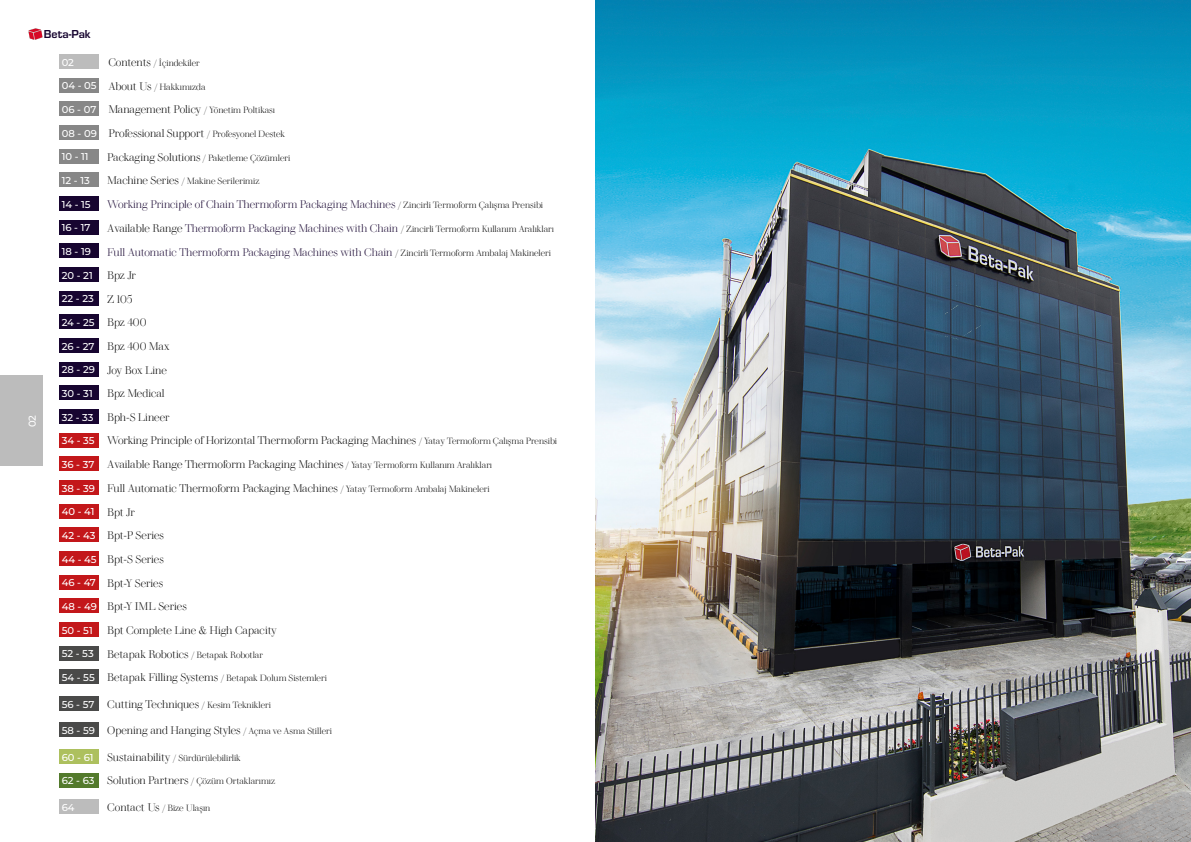
<style>
.page{position:relative;width:1191px;height:842px;background:#fff}
.page>*{position:absolute;margin:0;border:0;box-sizing:border-box;transform-origin:0 0}
.t1{font:700 12px "Eurostile";color:#170530}
.t2{font:300 11px "Walbaum 60 pt";letter-spacing:-.005em;color:#000}
.t3{font:300 11px "Walbaum 60 pt";letter-spacing:-.005em;color:#170530}
.t4{font:500 10px "Montserrat";color:#fff}
.t5{font:300 9px "Walbaum 60 pt";color:#000}
.s1{font-size:11px}
.s2{font-size:9px}
.s3{font-size:9px;color:#000}
.s4{color:#000}
</style>
<div class="page">
<div style="left:59px;top:102px;width:40px;height:14px;background:#878787"></div>
<div style="left:60px;top:125px;width:39px;height:15px;background:#878787"></div>
<div style="left:60px;top:149px;width:39px;height:14px;background:#878787"></div>
<div style="left:60px;top:173px;width:39px;height:14px;background:#878787"></div>
<div style="left:60px;top:196px;width:39px;height:15px;background:#170530"></div>
<div style="left:60px;top:220px;width:39px;height:14px;background:#170530"></div>
<div style="left:60px;top:244px;width:39px;height:14px;background:#170530"></div>
<div style="left:60px;top:267px;width:39px;height:15px;background:#170530"></div>
<div style="left:60px;top:291px;width:39px;height:14px;background:#170530"></div>
<div style="left:60px;top:315px;width:39px;height:14px;background:#170530"></div>
<div style="left:60px;top:338px;width:39px;height:15px;background:#170530"></div>
<div style="left:60px;top:362px;width:39px;height:14px;background:#170530"></div>
<div style="left:60px;top:386px;width:39px;height:14px;background:#170530"></div>
<div style="left:60px;top:409px;width:39px;height:15px;background:#170530"></div>
<div style="left:60px;top:433px;width:39px;height:14px;background:#c3171a"></div>
<div style="left:60px;top:457px;width:39px;height:14px;background:#c3171a"></div>
<div style="left:60px;top:480px;width:39px;height:15px;background:#c3171a"></div>
<div style="left:60px;top:504px;width:39px;height:14px;background:#c3171a"></div>
<div style="left:60px;top:622px;width:39px;height:15px;background:#c3171a"></div>
<div style="left:60px;top:528px;width:39px;height:14px;background:#c3171a"></div>
<div style="left:60px;top:646px;width:39px;height:14px;background:#4a4a49"></div>
<div style="left:60px;top:551px;width:39px;height:15px;background:#c3171a"></div>
<div style="left:60px;top:670px;width:39px;height:14px;background:#4a4a49"></div>
<div style="left:60px;top:696px;width:39px;height:14px;background:#4a4a49"></div>
<div style="left:60px;top:723px;width:39px;height:14px;background:#4a4a49"></div>
<div style="left:60px;top:575px;width:39px;height:14px;background:#c3171a"></div>
<div style="left:60px;top:749px;width:39px;height:14px;background:#adc05e"></div>
<div style="left:60px;top:599px;width:39px;height:14px;background:#c3171a"></div>
<div style="left:60px;top:773px;width:39px;height:14px;background:#537a2c"></div>
<div style="left:60px;top:799px;width:39px;height:15px;background:#bcbcbc"></div>
<img style="left:28px;top:28px;width:14px;height:12px">
<div style="left:0;top:376px;width:43px;height:90px;background:#bcbcbc"></div>
<img style="left:595px;top:0;width:596px;height:842px">
<div style="left:60px;top:54px;width:39px;height:15px;background:#bcbcbc"></div>
<div style="left:60px;top:78px;width:39px;height:14px;background:#878787"></div>
<p class="t4" style="left:25px;top:427px;width:14px;rotate:-90deg">02</p>
<p class="t1" style="left:44px;top:25px;width:48px">Beta-Pak</p>
<p class="t4" style="left:62px;top:55px;width:14px">02</p>
<p class="t4" style="left:62px;top:79px;width:36px">04 - 05</p>
<p class="t4" style="left:62px;top:102px;width:36px">06 - 07</p>
<p class="t4" style="left:62px;top:126px;width:37px">08 - 09</p>
<p class="t4" style="left:62px;top:150px;width:28px">10 - 11</p>
<p class="t4" style="left:62px;top:173px;width:30px">12 - 13</p>
<p class="t4" style="left:62px;top:197px;width:31px">14 - 15</p>
<p class="t4" style="left:62px;top:221px;width:30px">16 - 17</p>
<p class="t4" style="left:62px;top:244px;width:31px">18 - 19</p>
<p class="t4" style="left:62px;top:268px;width:33px">20 - 21</p>
<p class="t4" style="left:62px;top:292px;width:34px">22 - 23</p>
<p class="t4" style="left:62px;top:315px;width:34px">24 - 25</p>
<p class="t4" style="left:62px;top:339px;width:34px">26 - 27</p>
<p class="t4" style="left:62px;top:363px;width:35px">28 - 29</p>
<p class="t4" style="left:62px;top:386px;width:33px">30 - 31</p>
<p class="t4" style="left:62px;top:410px;width:34px">32 - 33</p>
<p class="t4" style="left:62px;top:434px;width:34px">34 - 35</p>
<p class="t4" style="left:62px;top:457px;width:34px">36 - 37</p>
<p class="t4" style="left:62px;top:481px;width:35px">38 - 39</p>
<p class="t4" style="left:62px;top:505px;width:34px">40 - 41</p>
<p class="t4" style="left:62px;top:528px;width:35px">42 - 43</p>
<p class="t4" style="left:62px;top:552px;width:36px">44 - 45</p>
<p class="t4" style="left:62px;top:576px;width:36px">46 - 47</p>
<p class="t4" style="left:62px;top:599px;width:37px">48 - 49</p>
<p class="t4" style="left:62px;top:623px;width:33px">50 - 51</p>
<p class="t4" style="left:62px;top:647px;width:34px">52 - 53</p>
<p class="t4" style="left:62px;top:670px;width:35px">54 - 55</p>
<p class="t4" style="left:62px;top:697px;width:34px">56 - 57</p>
<p class="t4" style="left:62px;top:723px;width:35px">58 - 59</p>
<p class="t4" style="left:62px;top:750px;width:33px">60 - 61</p>
<p class="t4" style="left:62px;top:774px;width:35px">62 - 63</p>
<p class="t4" style="left:62px;top:800px;width:14px">64</p>
<p class="t5" style="left:108px;top:55px;width:93px"><span class="s1">Contents</span> / İçindekiler</p>
<p class="t5" style="left:108px;top:79px;width:99px"><span class="s1">About Us</span> / Hakkımızda</p>
<p class="t5" style="left:108px;top:103px;width:168px"><span class="s1">Management Policy</span> / Yönetim Poltikası</p>
<p class="t2" style="left:108px;top:124px;width:178px">Professional Support <span class="s2">/ Profesyonel Destek</span></p>
<p class="t5" style="left:107px;top:150px;width:185px"><span class="s1">Packaging Solutions</span> / Paketleme Çözümleri</p>
<p class="t5" style="left:107px;top:174px;width:154px"><span class="s1">Machine Series</span> / Makine Serilerimiz</p>
<p class="t3" style="left:107px;top:195px;width:437px">Working Principle of Chain Thermoform Packaging Machines <span class="s3">/ Zincirli Termoform Çalışma Prensibi</span></p>
<p class="t3" style="left:107px;top:244px;width:445px">Full Automatic Thermoform Packaging Machines with Chain <span class="s3">/ Zincirli Termoform Ambalaj Makineleri</span></p>
<p class="t3" style="left:107px;top:219px;width:448px"><span class="s4">Available Range</span> Thermoform Packaging Machines with Chain <span class="s3">/ Zincirli Termoform Kullanım Aralıkları</span></p>
<p class="t2" style="left:107px;top:266px;width:30px">Bpz Jr</p>
<p class="t2" style="left:107px;top:290px;width:27px">Z 105</p>
<p class="t2" style="left:107px;top:313px;width:41px">Bpz 400</p>
<p class="t2" style="left:107px;top:337px;width:64px">Bpz 400 Max</p>
<p class="t2" style="left:107px;top:361px;width:61px">Joy Box Line</p>
<p class="t2" style="left:107px;top:384px;width:59px">Bpz Medical</p>
<p class="t2" style="left:107px;top:408px;width:64px">Bph-S Lineer</p>
<p class="t2" style="left:107px;top:431px;width:451px">Working Principle of Horizontal Thermoform Packaging Machines <span class="s2">/ Yatay Termoform Çalışma Prensibi</span></p>
<p class="t2" style="left:107px;top:455px;width:386px">Available Range Thermoform Packaging Machines <span class="s2">/ Yatay Termoform Kullanım Aralıkları</span></p>
<p class="t2" style="left:107px;top:479px;width:384px">Full Automatic Thermoform Packaging Machines <span class="s2">/ Yatay Termoform Ambalaj Makineleri</span></p>
<p class="t2" style="left:107px;top:503px;width:29px">Bpt Jr</p>
<p class="t2" style="left:107px;top:526px;width:58px">Bpt-P Series</p>
<p class="t2" style="left:107px;top:550px;width:58px">Bpt-S Series</p>
<p class="t2" style="left:107px;top:574px;width:57px">Bpt-Y Series</p>
<p class="t2" style="left:107px;top:597px;width:81px">Bpt-Y IML Series</p>
<p class="t2" style="left:107px;top:621px;width:171px">Bpt Complete Line &amp; High Capacity</p>
<p class="t5" style="left:107px;top:647px;width:157px"><span class="s1">Betapak Robotics</span> / Betapak Robotlar</p>
<p class="t5" style="left:107px;top:671px;width:221px"><span class="s1">Betapak Filling Systems</span> / Betapak Dolum Sistemleri</p>
<p class="t2" style="left:107px;top:695px;width:165px">Cutting Techniques <span class="s2">/ Kesim Teknikleri</span></p>
<p class="t2" style="left:107px;top:721px;width:226px">Opening and Hanging Styles <span class="s2">/ Açma ve Asma Stilleri</span></p>
<p class="t5" style="left:107px;top:750px;width:135px"><span class="s1">Sustainability</span> / Sürdürülebilirlik</p>
<p class="t5" style="left:107px;top:774px;width:169px"><span class="s1">Solution Partners</span> / Çözüm Ortaklarımız</p>
<p class="t5" style="left:107px;top:800px;width:105px"><span class="s1">Contact Us</span> / Bize Ulaşın</p>
</div>
